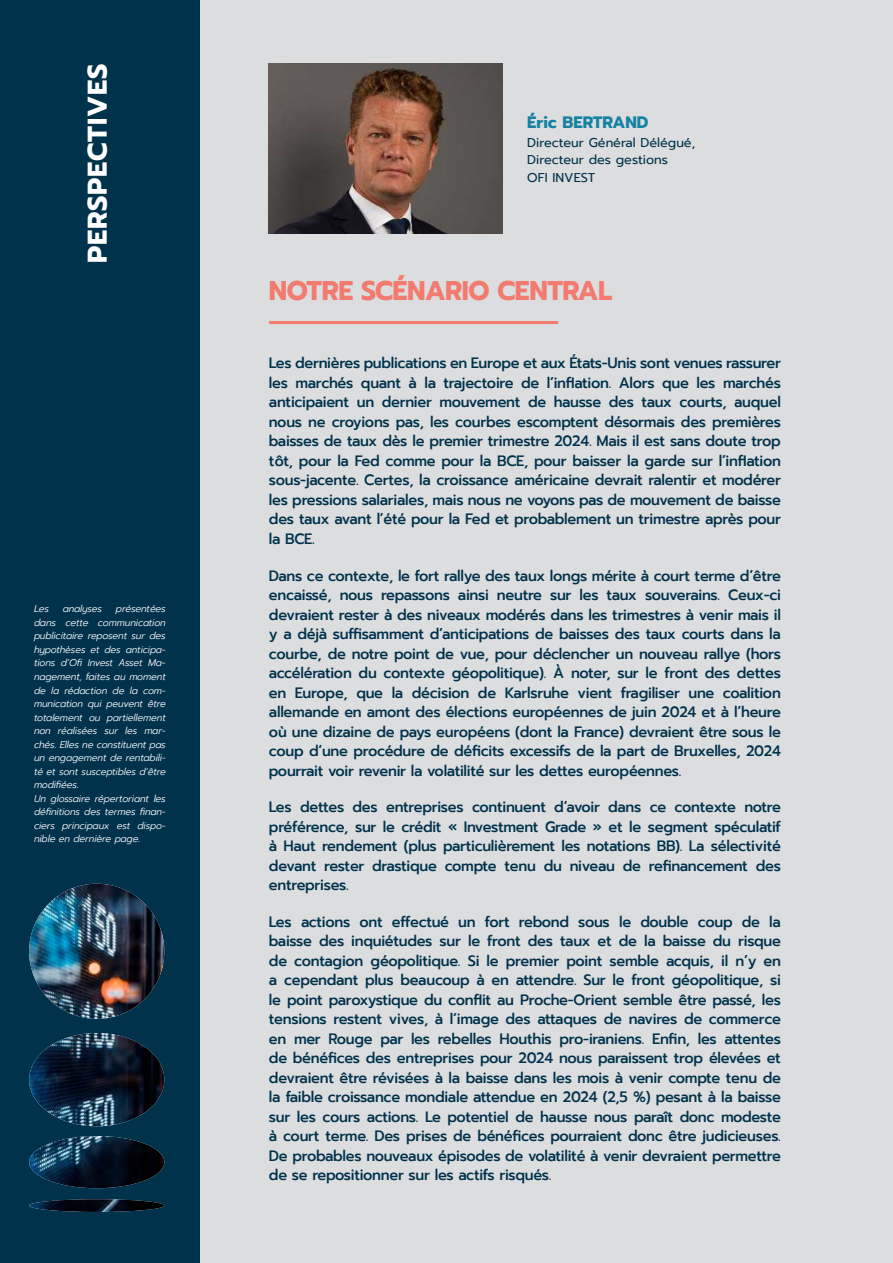
<style>
.page{position:relative;width:893px;height:1263px;background:#fff}
.page>*{position:absolute;margin:0;border:0;box-sizing:border-box;transform-origin:0 0}
.t1{font:700 27px "Prompt";letter-spacing:-.02em;color:#f37a6e}
.t2{font:700 27px "Prompt";letter-spacing:.03em;color:#fff}
.t3{font:700 16.5px "Prompt";color:#1581a3}
.t4{font:500 15px/19.5px "Prompt";letter-spacing:-.02em;color:#00324c;text-align:justify}
.t5{font:12.75px/16.5px "Prompt";color:#00324c}
.t6{font:italic 300 9.75px/13.5px "Prompt";letter-spacing:-.01em;color:#fff}
</style>
<div class="page">
<div style="left:200px;top:0;width:693px;height:1263px;background:#dcdddf"></div>
<div style="left:0;top:0;width:200px;height:1263px;background:#00324c"></div>
<img style="left:29px;top:884px;width:135px;height:135px;border-radius:68px">
<img style="left:29px;top:1033px;width:135px;height:93px">
<img style="left:29px;top:1136px;width:135px;height:52px">
<img style="left:29px;top:1199px;width:135px;height:13px">
<hr style="left:269px;top:321px;width:289px;height:3px;background:#f37a6e">
<img style="left:269px;top:64px;width:234px;height:170px">
<h1 class="t2" style="left:77px;top:263px;width:201px;rotate:-90deg">PERSPECTIVES</h1>
<p class="t6" style="left:34px;top:602px;width:16px">Les</p>
<p class="t6" style="left:63px;top:602px;width:41px">analyses</p>
<p class="t6" style="left:34px;top:602px;width:133px;text-indent:82px">présentées dans cette communication publicitaire reposent sur des hypothèses et des anticipa&shy;tions d’Ofi Invest Asset Ma&shy;nagement, faites au moment de la rédaction de la com&shy;munication qui peuvent être totalement ou partiellement non réalisées sur les mar&shy;chés. Elles ne constituent pas un engagement de rentabili&shy;té et sont susceptibles d’être modifiées.<br>Un glossaire répertoriant les définitions des termes finan&shy;ciers principaux est dispo&shy;nible en dernière page.</p>
<p class="t3" style="left:527px;top:110px;width:123px">Éric BERTRAND</p>
<p class="t5" style="left:527px;top:134px;width:170px">Directeur Général Délégué,<br>Directeur des gestions</p>
<p class="t5" style="left:527px;top:170px;width:70px">OFI INVEST</p>
<h1 class="t1" style="left:269px;top:270px;width:345px">NOTRE SCÉNARIO CENTRAL</h1>
<p class="t4" style="left:269px;top:354px;width:513px">Les dernières publications en Europe et aux États-Unis sont venues rassurer les marchés quant à la trajectoire de l’inflation. Alors que les marchés anticipaient un dernier mouvement de hausse des taux courts, auquel nous ne croyions pas, les courbes escomptent désormais des premières baisses de taux dès le premier trimestre 2024. Mais il est sans doute trop tôt, pour la Fed comme pour la BCE, pour baisser la garde sur l’inflation sous-jacente. Certes, la croissance américaine devrait ralentir et modérer les pressions salariales, mais nous ne voyons pas de mouvement de baisse des taux avant l’été pour la Fed et probablement un trimestre après pour la BCE.</p>
<p class="t4" style="left:269px;top:566px;width:514px">Dans ce contexte, le fort rallye des taux longs mérite à court terme d’être encaissé, nous repassons ainsi neutre sur les taux souverains. Ceux-ci devraient rester à des niveaux modérés dans les trimestres à venir mais il y a déjà suffisamment d’anticipations de baisses des taux courts dans la courbe, de notre point de vue, pour déclencher un nouveau rallye (hors accélération du contexte géopolitique). À noter, sur le front des dettes en Europe, que la décision de Karlsruhe vient fragiliser une coalition allemande en amont des élections européennes de juin 2024 et à l’heure où une dizaine de pays européens (dont la France) devraient être sous le coup d’une procédure de déficits excessifs de la part de Bruxelles, 2024 pourrait voir revenir la volatilité sur les dettes européennes.</p>
<p class="t4" style="left:269px;top:797px;width:513px">Les dettes des entreprises continuent d’avoir dans ce contexte notre préférence, sur le crédit « Investment Grade » et le segment spéculatif à Haut rendement (plus particulièrement les notations BB). La sélectivité devant rester drastique compte tenu du niveau de refinancement des entreprises.</p>
<p class="t4" style="left:269px;top:912px;width:513px">Les actions ont effectué un fort rebond sous le double coup de la baisse des inquiétudes sur le front des taux et de la baisse du risque de contagion géopolitique. Si le premier point semble acquis, il n’y en a cependant plus beaucoup à en attendre. Sur le front géopolitique, si le point paroxystique du conflit au Proche-Orient semble être passé, les tensions restent vives, à l’image des attaques de navires de commerce en mer Rouge par les rebelles Houthis pro-iraniens. Enfin, les attentes de bénéfices des entreprises pour 2024 nous paraissent trop élevées et devraient être révisées à la baisse dans les mois à venir compte tenu de la faible croissance mondiale attendue en 2024 (2,5 %) pesant à la baisse sur les cours actions. Le potentiel de hausse nous paraît donc modeste à court terme. Des prises de bénéfices pourraient donc être judicieuses.<br>De probables nouveaux épisodes de volatilité à venir devraient permettre de se repositionner sur les actifs risqués.</p>
</div>
